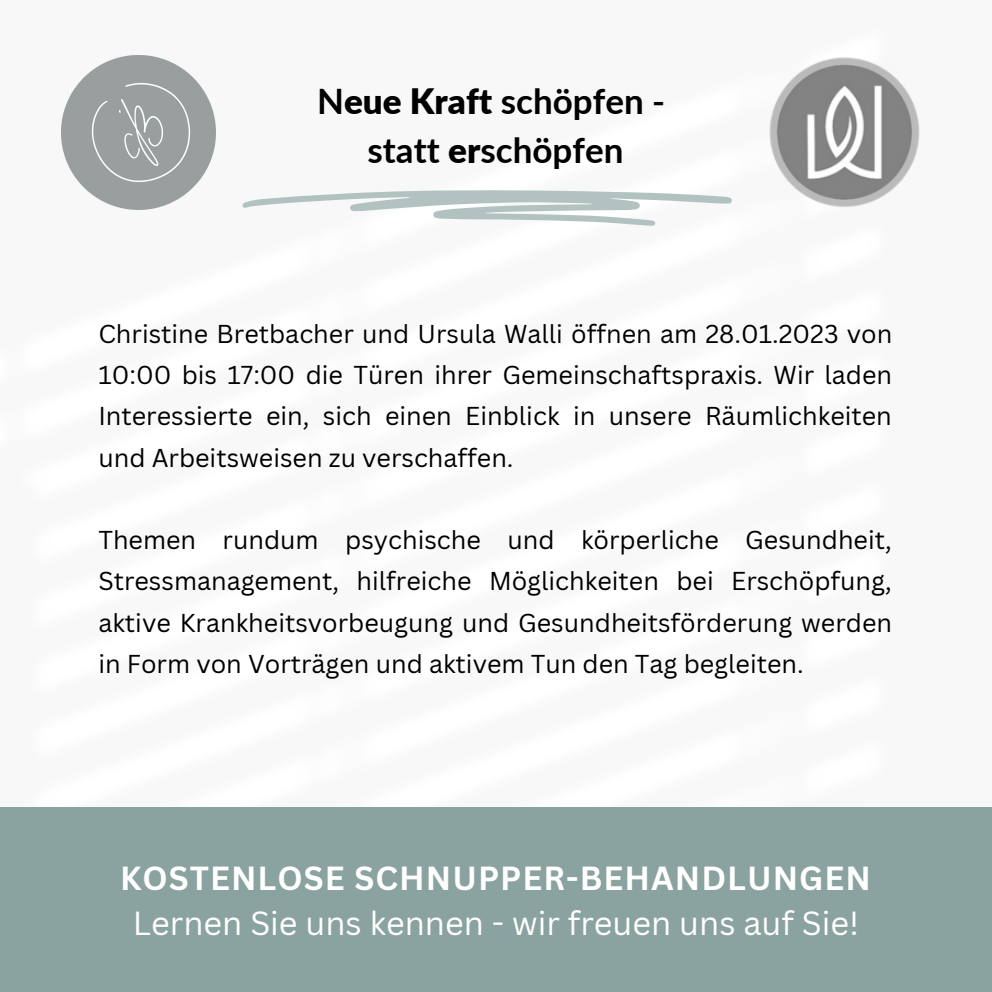
<style>
.page{position:relative;width:992px;height:992px;background:#fff}
.page>*{position:absolute;margin:0;border:0;box-sizing:border-box;transform-origin:0 0}
.t1{font:700 35px/48.8px "Lato";color:#000;text-align:center}
.t2{font:32.5px "Canva Sans";color:#fff}
.t3{font:700 32.5px "Canva Sans";letter-spacing:.035em;color:#fff}
.t4{font:25.25px/41.2px "Canva Sans";color:#000;text-align:justify}
.s1{font-weight:900}
</style>
<div class="page">
<div style="left:0;top:807px;width:992px;height:185px;background:#8ba3a0"></div>
<svg style="left:242px;top:190px;width:490px;height:36px"></svg>
<img style="left:62px;top:55px;width:153px;height:154px">
<img style="left:769px;top:57px;width:151px;height:151px">
<h1 class="t1" style="left:317px;top:76px;width:350px">N<span class="s1">eue Kraft</span> schöpfen - statt <span class="s1">er</span>schöpfen</h1>
<p class="t4" style="left:98px;top:312px;width:795px">Christine Bretbacher und Ursula Walli öffnen am 28.01.2023 von 10:00 bis 17:00 die Türen ihrer Gemeinschaftspraxis. Wir laden Interessierte ein, sich einen Einblick in unsere Räumlichkeiten und Arbeitsweisen zu verschaffen.</p>
<p class="t4" style="left:98px;top:519px;width:795px">Themen rundum psychische und körperliche Gesundheit, Stressmanagement, hilfreiche Möglichkeiten bei Erschöpfung, aktive Krankheitsvorbeugung und Gesundheitsförderung werden in Form von Vorträgen und aktivem Tun den Tag begleiten.</p>
<p class="t3" style="left:120px;top:855px;width:752px">KOSTENLOSE SCHNUPPER-BEHANDLUNGEN</p>
<p class="t2" style="left:133px;top:900px;width:728px">Lernen Sie uns kennen - wir freuen uns auf Sie!</p>
</div>
